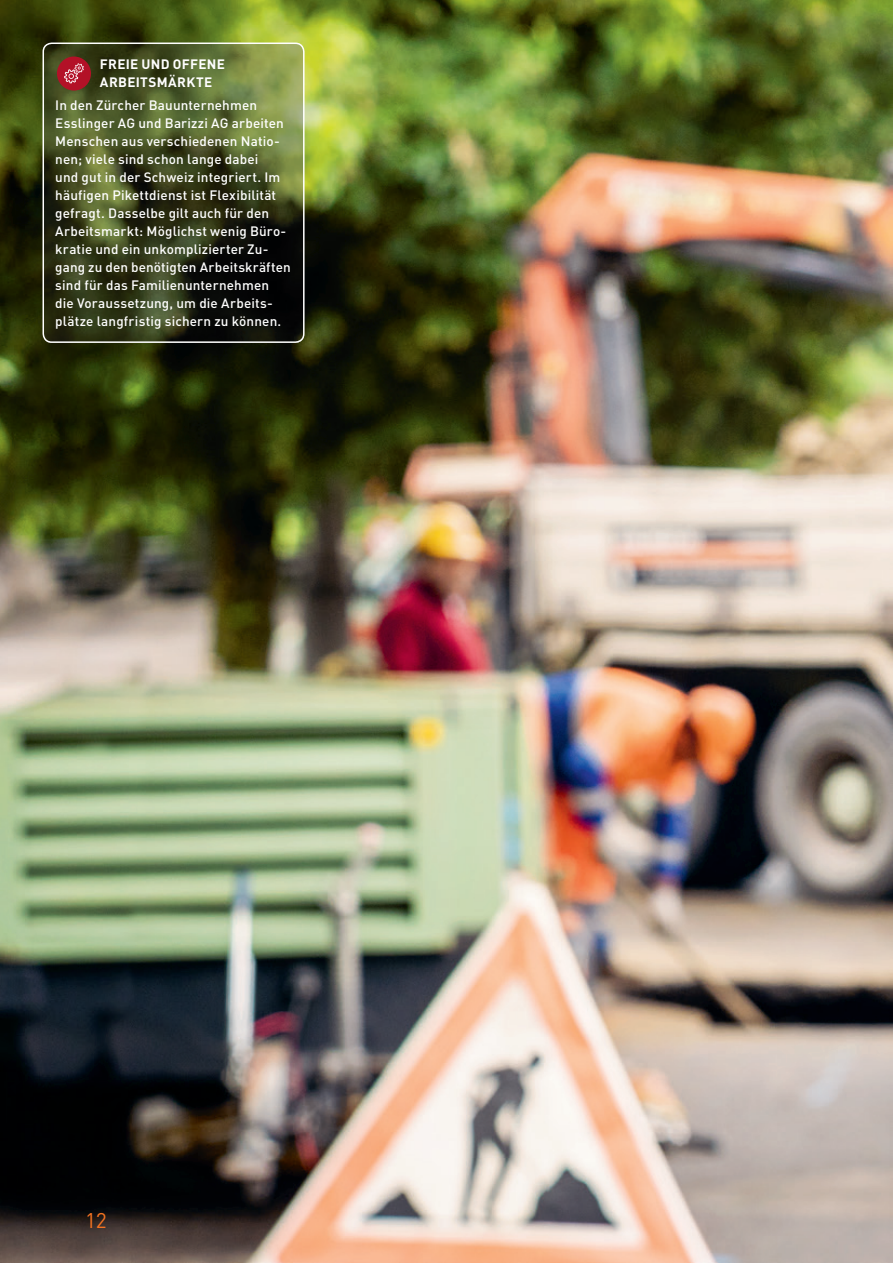
<style>
.page{position:relative;width:893px;height:1263px;background:#fff}
.page>*{position:absolute;margin:0;border:0;box-sizing:border-box;transform-origin:0 0}
.t1{font:21px "DIN";color:#f47321}
.t2{font:500 13.5px/18px "DIN";letter-spacing:.01em;color:#fff}
.t3{font:700 13.5px/18px "DIN";letter-spacing:.02em;color:#fff}
</style>
<div class="page">
<img style="left:0;top:0;width:893px;height:1263px">
<img style="left:43px;top:43px;width:261px;height:300px">
<div style="left:57px;top:57px;width:34px;height:34px;background:#b31127;border-radius:50%"></div>
<svg style="left:64px;top:63px;width:20px;height:20px"></svg>
<div style="left:43px;top:43px;width:262px;height:300px;border:2px solid #fff;border-radius:9px"></div>
<p class="t3" style="left:100px;top:55px;width:126px">FREIE UND OFFENE<br>ARBEITSMÄRKTE</p>
<p class="t2" style="left:55px;top:95px;width:237px">In den Zürcher Bauunternehmen Esslinger AG und Barizzi AG arbeiten Menschen aus ver schiedenen Natio&shy;nen; viele sind schon lange dabei<br>und gut in der Schweiz integriert. Im häufigen Pikettdienst ist Flexibilität gefragt. Dasselbe gilt auch für den Arbeitsmarkt: Möglichst wenig Büro&shy;kratie und ein unkomplizier ter Zu&shy;gang zu den benötigten Arbeits kräften sind für das Familienunternehmen die Voraus setzung, um die Arbeits&shy;plätze lang fristig sichern zu können.</p>
<h1 class="t1" style="left:85px;top:1206px;width:23px">12</h1>
</div>
